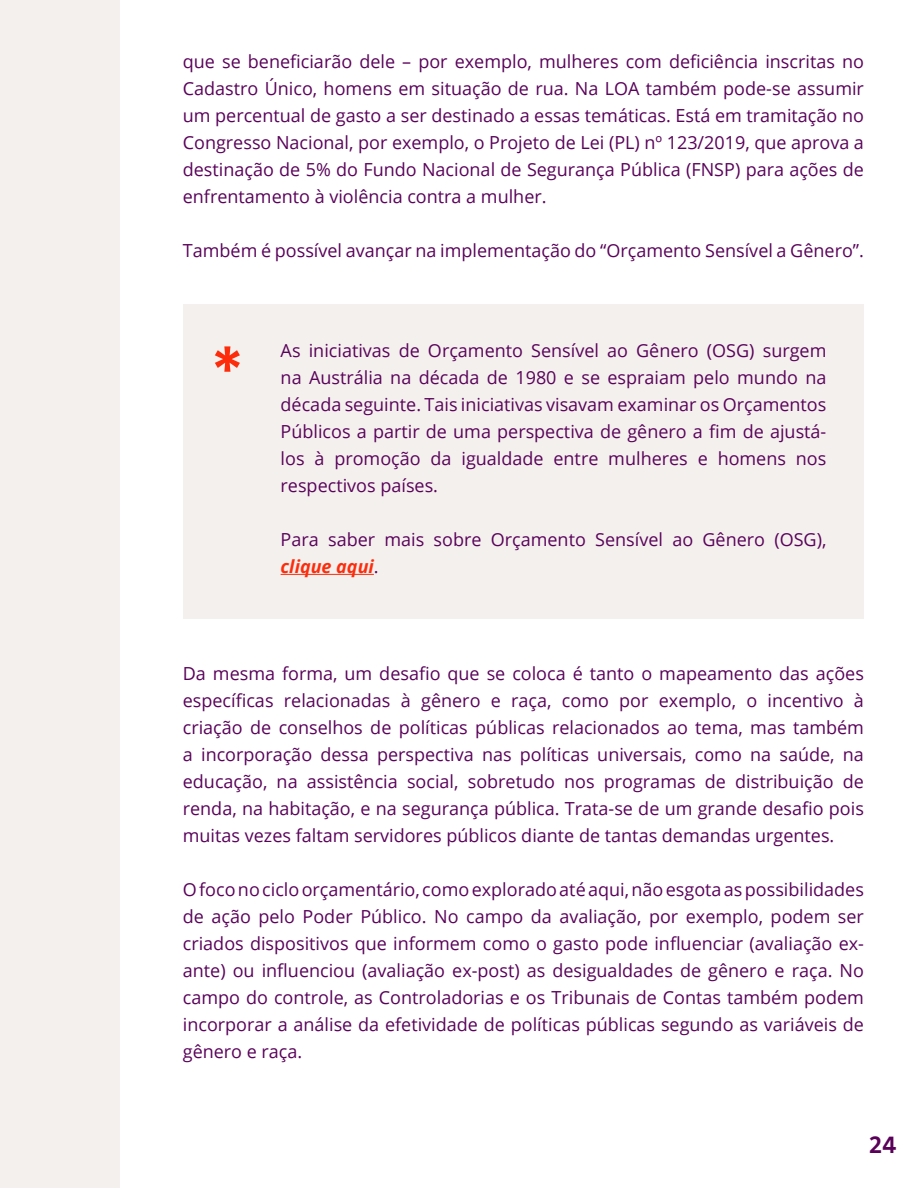
<style>
.page{position:relative;width:918px;height:1188px;background:#fff}
.page>*{position:absolute;margin:0;border:0;box-sizing:border-box;transform-origin:0 0}
.t1{font:700 60px "Consolas";color:#fd2d0c}
.t2{font:700 25.5px "Consolas";color:#5a0059}
.t3{font:18px/27px "Open Sans";color:#5a035a;text-align:justify}
.s1{font-weight:700;font-style:italic;color:#fd2d0c}
</style>
<div class="page">
<div style="left:0;top:0;width:119px;height:1188px;background:#f4f0ee"></div>
<div style="left:184px;top:304px;width:680px;height:315px;background:#f4f0ee"></div>
<hr style="left:281px;top:574px;width:93px;height:1px;background:#fd2d0c">
<p class="t3" style="left:183px;top:47px;width:683px">que se beneficiarão dele – por exemplo, mulheres com deficiência inscritas no Cadastro Único, homens em situação de rua. Na LOA também pode-se assumir um percentual de gasto a ser destinado a essas temáticas. Está em tramitação no Congresso Nacional, por exemplo, o Projeto de Lei (PL) nº 123/2019, que aprova a destinação de 5% do Fundo Nacional de Segurança Pública (FNSP) para ações de enfrentamento à violência contra a mulher.</p>
<p class="t3" style="left:183px;top:236px;width:683px">Também é possível avançar na implementação do “Orçamento Sensível a Gênero”.</p>
<h1 class="t1" style="left:211px;top:330px;width:34px">*</h1>
<p class="t3" style="left:281px;top:337px;width:547px">As iniciativas de Orçamento Sensível ao Gênero (OSG) surgem na Austrália na década de 1980 e se espraiam pelo mundo na década seguinte. Tais iniciativas visavam examinar os Orçamentos Públicos a partir de uma perspectiva de gênero a fim de ajustá&shy;los à promoção da igualdade entre mulheres e homens nos respectivos países.</p>
<p class="t3" style="left:281px;top:526px;width:547px">Para saber mais sobre Orçamento Sensível ao Gênero (OSG), <span class="s1">clique aqui</span>.</p>
<p class="t3" style="left:183px;top:659px;width:683px">Da mesma forma, um desafio que se coloca é tanto o mapeamento das ações específicas relacionadas à gênero e raça, como por exemplo, o incentivo à criação de conselhos de políticas públicas relacionados ao tema, mas também a incorporação dessa perspectiva nas políticas universais, como na saúde, na educação, na assistência social, sobretudo nos programas de distribuição de renda, na habitação, e na segurança pública. Trata-se de um grande desafio pois muitas vezes faltam servidores públicos diante de tantas demandas urgentes.</p>
<p class="t3" style="left:183px;top:875px;width:683px">O foco no ciclo orçamentário, como explorado até aqui, não esgota as possibilidades de ação pelo Poder Público. No campo da avaliação, por exemplo, podem ser criados dispositivos que informem como o gasto pode influenciar (avaliação ex&shy;ante) ou influenciou (avaliação ex-post) as desigualdades de gênero e raça. No campo do controle, as Controladorias e os Tribunais de Contas também podem incorporar a análise da efetividade de políticas públicas segundo as variáveis de gênero e raça.</p>
<h2 class="t2" style="left:868px;top:1128px;width:30px">24</h2>
</div>
